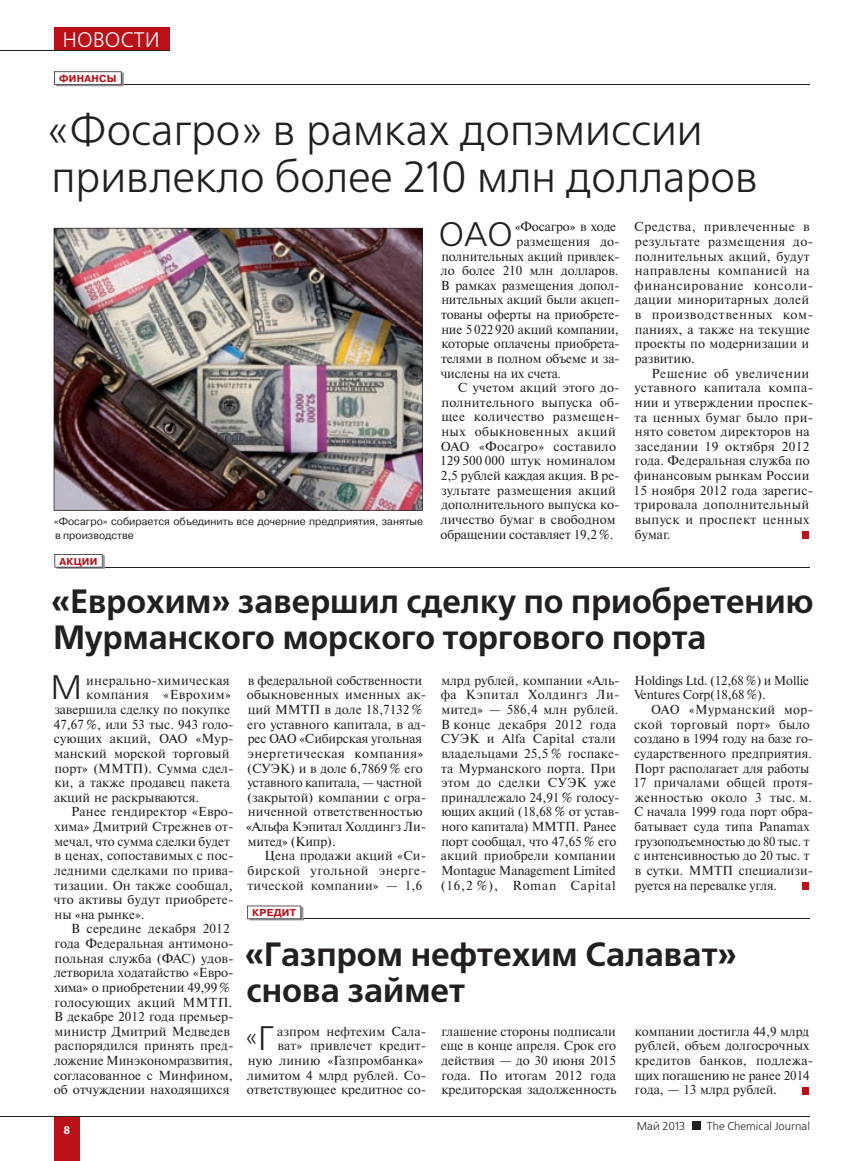
<style>
.page{position:relative;width:864px;height:1161px;background:#fff}
.page>*{position:absolute;margin:0;border:0;box-sizing:border-box;transform-origin:0 0}
.t1{font:43.5px/46.5px "Free Set C";color:#231f20}
.t2{font:33.9px "Free Set C";color:#231f20}
.t3{font:700 33.6px/36px "Free Set C";color:#231f20}
.t4{font:23.4px "Free Set C";color:#231f20}
.t5{font:21px "Free Set C";letter-spacing:.005em;color:#fff}
.t6{font:13.05px/14.7px "Newton C";letter-spacing:.005em;color:#231f20}
.t7{font:13.05px/14.5px "Newton C";letter-spacing:.025em;color:#231f20}
.t8{font:13.05px/14.7px "Newton C";letter-spacing:.03em;color:#231f20}
.t9{font:13.05px "Newton C";letter-spacing:.035em;color:#231f20}
.t10{font:11.25px "Free Set C";color:#231f20}
.t11{font:700 11.25px "Free Set C";color:#fff}
.t12{font:10.5px/13.5px "Pragmatica C";color:#231f20}
.t13{font:700 10.05px "Pragmatica C";letter-spacing:.03em;color:#bb1018}
.s1{font-size:34.05px}
</style>
<div class="page">
<hr style="left:121px;top:84px;width:688px;height:1px;background:#231f20">
<hr style="left:102px;top:567px;width:708px;height:1px;background:#231f20">
<img style="left:56px;top:85px;width:68px;height:1px">
<svg style="left:54px;top:71px;width:70px;height:14px"></svg>
<img style="left:56px;top:568px;width:49px;height:1px">
<svg style="left:54px;top:554px;width:51px;height:14px"></svg>
<div style="left:801px;top:531px;width:7px;height:7px;background:#bb1018"></div>
<img style="left:54px;top:228px;width:368px;height:283px">
<div style="left:801px;top:882px;width:7px;height:7px;background:#bb1018"></div>
<hr style="left:301px;top:918px;width:508px;height:1px;background:#231f20">
<img style="left:249px;top:919px;width:54px;height:1px">
<svg style="left:247px;top:905px;width:56px;height:14px"></svg>
<div style="left:801px;top:1087px;width:7px;height:7px;background:#bb1018"></div>
<div style="left:54px;top:1116px;width:26px;height:45px;background:#bb1018"></div>
<hr style="left:0;top:1116px;width:54px;height:1px;background:#231f20">
<hr style="left:54px;top:1116px;width:755px;height:1px;background:#231f20">
<div style="left:691px;top:1121px;width:9px;height:9px;background:#231f20"></div>
<div style="left:54px;top:27px;width:115px;height:24px;background:#bb1018"></div>
<hr style="left:0;top:51px;width:54px;height:1px;background:#231f20">
<hr style="left:54px;top:51px;width:115px;height:1px;background:#231f20">
<h3 class="t5" style="left:63px;top:31px;width:99px">НОВОСТИ</h3>
<p class="t13" style="left:59px;top:75px;width:59px">ФИНАНСЫ</p>
<h1 class="t1" style="left:47px;top:111px;width:712px">«Фосагро» в рамках допэмиссии привлекло более 210 млн долларов</h1>
<h2 class="t2" style="left:439px;top:221px;width:75px">ОАО</h2>
<p class="t6" style="left:514px;top:221px;width:103px">«Фосагро» в ходе</p>
<p class="t8" style="left:634px;top:221px;width:180px">Средства, привлеченные в результате размещения до&shy;полнительных акций, будут направлены компанией на финансирование консоли&shy;дации миноритарных долей в производственных ком&shy;паниях, а также на текущие проекты по модернизации и развитию.</p>
<p class="t7" style="left:633px;top:367px;width:181px;text-indent:18px">Решение об увеличении уставного капитала компа&shy;нии и утверждении проспек&shy;та ценных бумаг было при&shy;нято советом директоров на заседании 19 октября 2012 года. Федеральная служба по финансовым рынкам России<br>15 ноября 2012 года зарегис&shy;трировала дополнительный выпуск и проспект ценных бумаг.</p>
<p class="t6" style="left:516px;top:235px;width:105px">размещения до-</p>
<p class="t6" style="left:441px;top:250px;width:180px">полнительных акций привлек-</p>
<p class="t6" style="left:440px;top:264px;width:179px">ло более 210 млн долларов.</p>
<p class="t6" style="left:441px;top:279px;width:180px">В рамках размещения допол-</p>
<p class="t6" style="left:441px;top:294px;width:180px">нительных акций были акцеп-</p>
<p class="t6" style="left:441px;top:308px;width:180px">тованы оферты на приобрете-</p>
<p class="t6" style="left:441px;top:323px;width:179px">ние 5 022 920 акций компании,</p>
<p class="t6" style="left:441px;top:338px;width:180px">которые оплачены приобрета-</p>
<p class="t6" style="left:441px;top:352px;width:180px">телями в полном объеме и за-</p>
<p class="t6" style="left:440px;top:367px;width:122px">числены на их счета.</p>
<p class="t6" style="left:457px;top:381px;width:163px">С учетом акций этого до-</p>
<p class="t6" style="left:441px;top:396px;width:180px">полнительного выпуска об-</p>
<p class="t7" style="left:441px;top:411px;width:180px">щее количество размещен-</p>
<p class="t8" style="left:441px;top:425px;width:176px">ных обыкновенных акций</p>
<p class="t8" style="left:440px;top:440px;width:177px">ОАО «Фосагро» составило</p>
<p class="t6" style="left:440px;top:455px;width:177px">129 500 000 штук номиналом</p>
<p class="t6" style="left:441px;top:469px;width:180px">2,5 рублей каждая акция. В ре-</p>
<p class="t6" style="left:441px;top:484px;width:176px">зультате размещения акций</p>
<p class="t6" style="left:441px;top:498px;width:180px">дополнительного выпуска ко-</p>
<p class="t6" style="left:440px;top:513px;width:176px">личество бумаг в свободном</p>
<p class="t6" style="left:440px;top:528px;width:174px">обращении составляет 19,2 %.</p>
<p class="t12" style="left:54px;top:516px;width:370px">«Фосагро» собирается объединить все дочерние предприятия, занятые в производстве</p>
<p class="t13" style="left:59px;top:557px;width:40px">АКЦИИ</p>
<h3 class="t3" style="left:51px;top:586px;width:763px">«Еврохим» завершил сделку по приобретению<br>Мурманского морского торгового порта</h3>
<h2 class="t2" style="left:51px;top:674px;width:33px">М</h2>
<p class="t6" style="left:86px;top:674px;width:145px">инерально-химическая</p>
<p class="t6" style="left:440px;top:674px;width:180px">млрд рублей, компании «Аль&shy;фа Кэпитал Холдингз Ли&shy;митед» — 586,4 млн рублей.<br>В конце декабря 2012 года<br>СУЭК и Alfa Capital стали владельцами 25,5 % госпаке&shy;та Мурманского порта. При этом до сделки СУЭК уже принадлежало 24,91 % голосу&shy;ющих акций (18,68 % от устав&shy;ного капитала) ММТП. Ранее порт сообщал, что 47,65 % его акций приобрели компании<br>Montague Management Limited (16,2 %), Roman Capital</p>
<p class="t6" style="left:633px;top:674px;width:176px">Holdings Ltd. (12,68 %) и Mollie<br>Ventures Corp(18,68 %).</p>
<p class="t6" style="left:246px;top:674px;width:182px">в федеральной собственности обыкновенных именных ак&shy;ций ММТП в доле 18,7132 % его уставного капитала, в ад&shy;рес ОАО «Сибир ская угольная энергетическая компания» (СУЭК) и в доле 6,7869 % его уставного капитала, — частной (закрытой) компании с огра&shy;ниченной ответственностью «Альфа Кэпитал Холдингз Ли&shy;митед» (Кипр).</p>
<p class="t6" style="left:247px;top:849px;width:180px;text-align:justify;text-indent:17px">Цена продажи акций «Си&shy;бирской угольной энерге&shy;тической компании» — 1,6</p>
<p class="t9" style="left:86px;top:690px;width:146px">компания «Еврохим»</p>
<p class="t6" style="left:54px;top:703px;width:177px">завершила сделку по покупке</p>
<p class="t6" style="left:54px;top:718px;width:181px">47,67 %, или 53 тыс. 943 голо-</p>
<p class="t6" style="left:54px;top:732px;width:181px">сующих акций, ОАО «Мур-</p>
<p class="t6" style="left:54px;top:747px;width:176px">манский морской торговый</p>
<p class="t6" style="left:54px;top:762px;width:180px">порт» (ММТП). Сумма сдел-</p>
<p class="t6" style="left:54px;top:776px;width:177px">ки, а также продавец пакета</p>
<p class="t6" style="left:54px;top:791px;width:146px">акций не раскрываются.</p>
<p class="t6" style="left:71px;top:806px;width:164px">Ранее гендиректор «Евро-</p>
<p class="t6" style="left:54px;top:820px;width:181px">хима» Дмитрий Стрежнев от-</p>
<p class="t6" style="left:55px;top:835px;width:177px">мечал, что сумма сделки будет</p>
<p class="t6" style="left:55px;top:849px;width:180px">в ценах, сопоставимых с пос-</p>
<p class="t6" style="left:54px;top:864px;width:181px">ледними сделками по прива-</p>
<p class="t6" style="left:54px;top:879px;width:180px">тизации. Он также сообщал,</p>
<p class="t6" style="left:54px;top:893px;width:181px">что активы будут приобрете-</p>
<p class="t6" style="left:55px;top:908px;width:91px">ны «на рынке».</p>
<p class="t6" style="left:71px;top:923px;width:160px">В середине декабря 2012</p>
<p class="t6" style="left:54px;top:937px;width:180px">года Федеральная антимоно-</p>
<p class="t6" style="left:54px;top:952px;width:180px">польная служба (ФАС) удов-</p>
<p class="t6" style="left:54px;top:966px;width:181px">летворила ходатайство «Евро-</p>
<p class="t6" style="left:54px;top:981px;width:177px">хима» о приобретении 49,99 %</p>
<p class="t6" style="left:55px;top:996px;width:179px">голосующих акций ММТП.</p>
<p class="t6" style="left:54px;top:1010px;width:181px">В декабре 2012 года премьер-</p>
<p class="t6" style="left:55px;top:1025px;width:177px">министр Дмитрий Медведев</p>
<p class="t6" style="left:55px;top:1040px;width:180px">распорядился принять пред-</p>
<p class="t6" style="left:54px;top:1054px;width:180px">ложение Минэкономразвития,</p>
<p class="t6" style="left:54px;top:1069px;width:180px">согласованное с Минфином,</p>
<p class="t6" style="left:54px;top:1083px;width:177px">об отчуждении находящихся</p>
<p class="t6" style="left:633px;top:703px;width:181px;text-indent:18px">ОАО «Мурманский мор&shy;ской торговый порт» было создано в 1994 году на базе го&shy;сударственного предприятия.<br>Порт располагает для работы<br>17 причалами общей протя&shy;женностью около 3 тыс. м.<br>С начала 1999 года порт обра&shy;батывает суда типа Panamax грузоподъемностью до 80 тыс. т с интенсивностью до 20 тыс. т в сутки. ММТП специализи&shy;руется на перевалке угля.</p>
<p class="t13" style="left:252px;top:909px;width:45px">КРЕДИТ</p>
<h3 class="t3" style="left:245px;top:939px;width:493px">«Газпром нефтехим Салават» снова займет</h3>
<h3 class="t4" style="left:246px;top:1028px;width:29px">«<span class="s1">Г</span></h3>
<p class="t6" style="left:247px;top:1025px;width:181px;text-align:right">азпром нефтехим Сала-<br>ват» привлечет кредит-<br>ную линию «Газпромбанка» лимитом 4 млрд рублей. Со&shy;ответствующее кредитное со-</p>
<p class="t6" style="left:440px;top:1025px;width:177px;text-align:justify">глашение стороны подписали еще в конце апреля. Срок его действия — до 30 июня 2015 года. По итогам 2012 года кредиторская задолженность</p>
<p class="t6" style="left:634px;top:1025px;width:180px">компании достигла 44,9 млрд рублей, объем долгосрочных кредитов банков, подлежа&shy;щих погашению не ранее 2014 года, — 13 млрд рублей.</p>
<p class="t11" style="left:63px;top:1125px;width:8px">8</p>
<p class="t10" style="left:636px;top:1121px;width:50px">Май 2013</p>
<p class="t10" style="left:706px;top:1121px;width:104px">The Chemical Journal</p>
</div>
